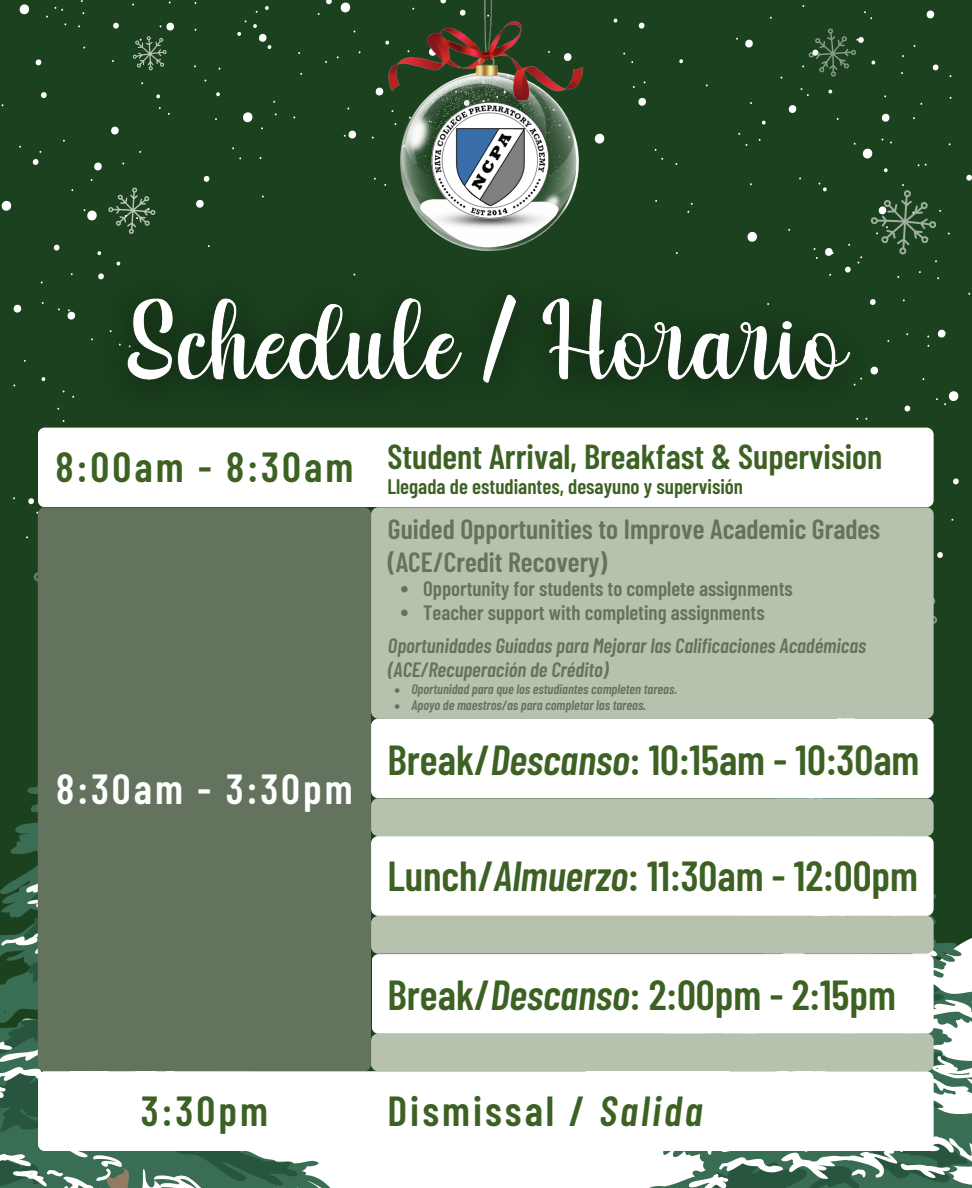
<style>
.page{position:relative;width:972px;height:1188px;background:#1b411e}
.page>*{position:absolute;margin:0;border:0;box-sizing:border-box;transform-origin:0 0}
.t1{font:600 42px "Barlow Condensed";color:#3d6123}
.t2{font:600 42px "Barlow Condensed";letter-spacing:.075em;color:#3d6123}
.t3{font:600 42px "Barlow Condensed";letter-spacing:.075em;color:#fff}
.t4{font:600 34.65px "Barlow Condensed";color:#3d6123}
.t5{font:600 27.75px/32.8px "Barlow Condensed";color:#63735e}
.t6{font:600 21px "Barlow Condensed";color:#3d6123}
.t7{font:italic 600 20.7px/24.2px "Barlow Condensed";color:#63735e}
.t8{font:600 20.7px "Barlow Condensed";color:#63735e}
.t9{font:italic 600 13.8px "Barlow Condensed";color:#63735e}
.s1{font-style:italic}
</style>
<div class="page">
<div style="left:330px;top:949px;width:312px;height:239px;background:#fff"></div>
<svg style="left:788px;top:105px;width:9px;height:8px"></svg>
<svg style="left:926px;top:11px;width:9px;height:7px"></svg>
<svg style="left:94px;top:163px;width:8px;height:7px"></svg>
<svg style="left:13px;top:305px;width:9px;height:8px"></svg>
<svg style="left:111px;top:127px;width:8px;height:7px"></svg>
<svg style="left:196px;top:200px;width:8px;height:8px"></svg>
<svg style="left:375px;top:88px;width:9px;height:7px"></svg>
<svg style="left:638px;top:98px;width:8px;height:8px"></svg>
<svg style="left:881px;top:114px;width:9px;height:8px"></svg>
<svg style="left:203px;top:176px;width:7px;height:6px"></svg>
<svg style="left:32px;top:159px;width:7px;height:6px"></svg>
<svg style="left:113px;top:23px;width:6px;height:6px"></svg>
<svg style="left:326px;top:0;width:6px;height:4px"></svg>
<svg style="left:904px;top:406px;width:7px;height:5px"></svg>
<svg style="left:966px;top:175px;width:6px;height:6px"></svg>
<svg style="left:953px;top:478px;width:6px;height:6px"></svg>
<svg style="left:937px;top:552px;width:6px;height:6px"></svg>
<svg style="left:28px;top:498px;width:6px;height:6px"></svg>
<svg style="left:53px;top:245px;width:7px;height:6px"></svg>
<svg style="left:41px;top:92px;width:6px;height:6px"></svg>
<svg style="left:35px;top:59px;width:7px;height:6px"></svg>
<svg style="left:638px;top:23px;width:7px;height:6px"></svg>
<svg style="left:932px;top:64px;width:7px;height:6px"></svg>
<svg style="left:884px;top:168px;width:4px;height:4px"></svg>
<svg style="left:762px;top:121px;width:4px;height:4px"></svg>
<svg style="left:679px;top:59px;width:4px;height:4px"></svg>
<svg style="left:745px;top:40px;width:8px;height:8px"></svg>
<svg style="left:613px;top:19px;width:5px;height:4px"></svg>
<svg style="left:265px;top:6px;width:4px;height:4px"></svg>
<svg style="left:156px;top:94px;width:4px;height:4px"></svg>
<svg style="left:216px;top:92px;width:4px;height:4px"></svg>
<svg style="left:41px;top:377px;width:5px;height:4px"></svg>
<svg style="left:853px;top:143px;width:20px;height:15px"></svg>
<svg style="left:340px;top:3px;width:11px;height:9px"></svg>
<svg style="left:19px;top:4px;width:11px;height:10px"></svg>
<svg style="left:1px;top:201px;width:11px;height:10px"></svg>
<svg style="left:243px;top:112px;width:10px;height:10px"></svg>
<svg style="left:594px;top:134px;width:11px;height:10px"></svg>
<svg style="left:747px;top:232px;width:10px;height:10px"></svg>
<svg style="left:937px;top:330px;width:9px;height:8px"></svg>
<svg style="left:944px;top:391px;width:15px;height:14px"></svg>
<svg style="left:917px;top:164px;width:10px;height:2px"></svg>
<svg style="left:818px;top:183px;width:9px;height:8px"></svg>
<svg style="left:825px;top:248px;width:7px;height:2px"></svg>
<svg style="left:237px;top:20px;width:35px;height:29px"></svg>
<svg style="left:343px;top:131px;width:13px;height:7px"></svg>
<svg style="left:67px;top:309px;width:9px;height:11px"></svg>
<svg style="left:663px;top:719px;width:309px;height:469px"></svg>
<svg style="left:0;top:622px;width:302px;height:566px"></svg>
<svg style="left:26px;top:533px;width:12px;height:80px"></svg>
<svg style="left:848px;top:184px;width:102px;height:95px"></svg>
<svg style="left:800px;top:5px;width:76px;height:91px"></svg>
<svg style="left:83px;top:179px;width:73px;height:55px"></svg>
<svg style="left:133px;top:23px;width:41px;height:48px"></svg>
<svg style="left:934px;top:598px;width:4px;height:26px"></svg>
<img style="left:77px;top:250px;width:823px;height:178px">
<img style="left:401px;top:110px;width:177px;height:140px">
<svg style="left:420px;top:199px;width:139px;height:49px"></svg>
<img style="left:410px;top:208px;width:159px;height:23px">
<img style="left:429px;top:110px;width:121px;height:110px">
<img style="left:386px;top:0;width:198px;height:110px">
<div style="left:38px;top:428px;width:896px;height:79px;background:#fff;border-radius:7px"></div>
<div style="left:371px;top:507px;width:563px;height:212px;background:#b6c2ae;border-radius:7px"></div>
<div style="left:371px;top:719px;width:563px;height:79px;background:#fff;border-radius:7px"></div>
<div style="left:371px;top:798px;width:563px;height:38px;background:#b6c2ae;border-radius:7px"></div>
<div style="left:371px;top:836px;width:563px;height:80px;background:#fff;border-radius:7px"></div>
<div style="left:371px;top:916px;width:563px;height:38px;background:#b6c2ae;border-radius:7px"></div>
<div style="left:372px;top:954px;width:562px;height:80px;background:#fff;border-radius:7px"></div>
<div style="left:38px;top:507px;width:333px;height:564px;background:#63735e;border-radius:7px"></div>
<div style="left:371px;top:1033px;width:563px;height:38px;background:#b6c2ae;border-radius:7px"></div>
<div style="left:38px;top:1071px;width:896px;height:80px;background:#fff;border-radius:7px"></div>
<svg style="left:401px;top:586px;width:7px;height:6px"></svg>
<svg style="left:401px;top:610px;width:7px;height:6px"></svg>
<svg style="left:395px;top:688px;width:4px;height:5px"></svg>
<svg style="left:395px;top:704px;width:4px;height:5px"></svg>
<p class="t2" style="left:56px;top:440px;width:299px">8:00am - 8:30am</p>
<p class="t4" style="left:387px;top:434px;width:497px">Student Arrival, Breakfast &amp; Supervision</p>
<p class="t6" style="left:387px;top:473px;width:357px">Llegada de estudiantes, desayuno y supervisión</p>
<p class="t5" style="left:388px;top:511px;width:494px">Guided Opportunities to Improve Academic Grades (ACE/Credit Recovery)</p>
<p class="t8" style="left:423px;top:576px;width:371px">Opportunity for students to complete assignments</p>
<p class="t8" style="left:423px;top:599px;width:343px">Teacher support with completing assignments</p>
<p class="t3" style="left:56px;top:762px;width:298px">8:30am - 3:30pm</p>
<p class="t7" style="left:388px;top:632px;width:480px">Oportunidades Guiadas para Mejorar las Calificaciones Académicas (ACE/Recuperación de Crédito)</p>
<p class="t9" style="left:411px;top:680px;width:267px">Oportunidad para que los estudiantes completen tareas.</p>
<p class="t9" style="left:411px;top:696px;width:236px">Apoyo de maestros/as para completar las tareas.</p>
<p class="t1" style="left:387px;top:733px;width:534px">Break/<span class="s1">Descanso</span>: 10:15am - 10:30am</p>
<p class="t1" style="left:387px;top:849px;width:532px">Lunch/<span class="s1">Almuerzo</span>: 11:30am - 12:00pm</p>
<p class="t1" style="left:387px;top:968px;width:510px">Break/<span class="s1">Descanso</span>: 2:00pm - 2:15pm</p>
<p class="t1" style="left:141px;top:1084px;width:128px">3:30pm</p>
<p class="t2" style="left:387px;top:1084px;width:317px">Dismissal / <span class="s1">Salida</span></p>
</div>
